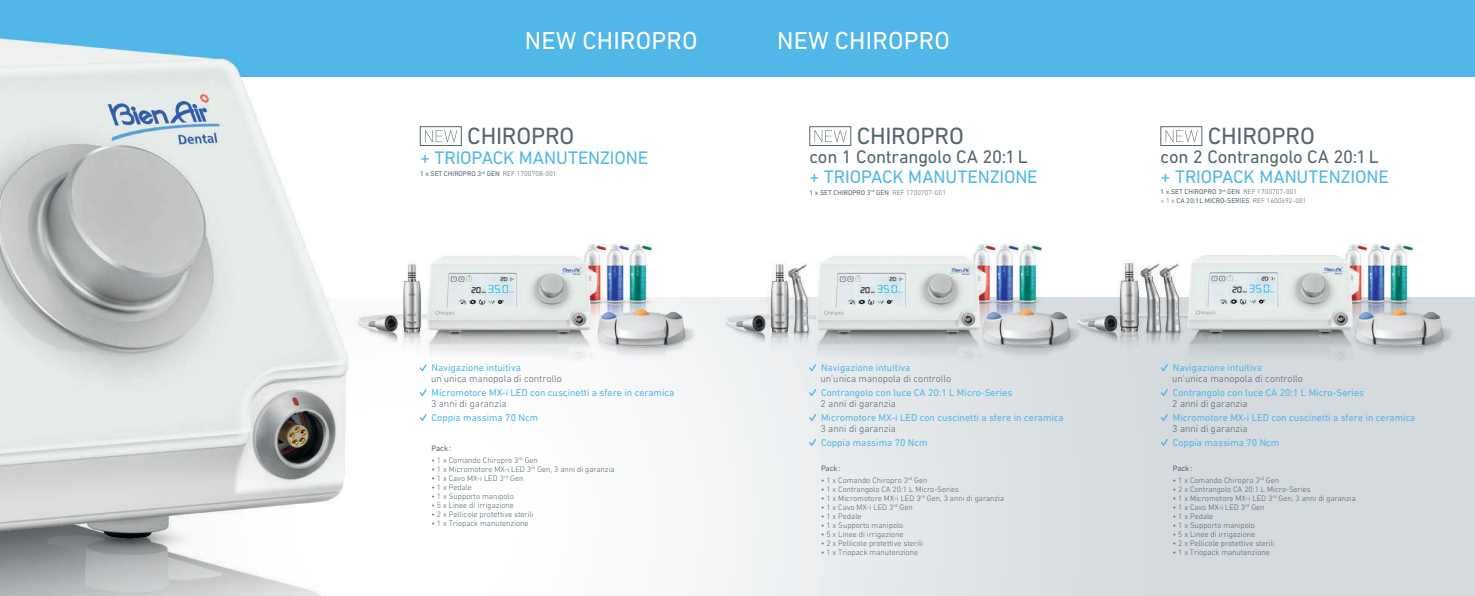
<style>
.page{position:relative;width:1475px;height:596px;background:#fff}
.page>*{position:absolute;margin:0;border:0;box-sizing:border-box;transform-origin:0 0}
.t1{font:25px "DIN Next W1 G";letter-spacing:.01em;color:#fff}
.t2{font:23.9px "DIN Next W1 G";letter-spacing:-.01em;color:#53656e}
.t3{font:18.5px "DIN Next W1 G";letter-spacing:-.01em;color:#50b7e8}
.t4{font:18.5px "DIN Next W1 G";letter-spacing:-.01em;color:#53656e}
.t5{font:10px "DIN Next W1 G";color:#50b7e8}
.t6{font:300 10px "DIN Next W1 G";color:#53656e}
.t7{font:300 8px "DIN Next W1 G";color:#53656e}
.t8{font:8px "DIN Next W1 G";color:#53656e}
.t9{font:7px/9px "DIN Next W1 G";color:#53656e}
.s1{font-weight:300}
</style>
<div class="page">
<img style="left:612px;top:298px;width:862px;height:297px">
<div style="left:0;top:0;width:1474px;height:77px;background:#50b7e8"></div>
<div style="left:809px;top:126px;width:41px;height:20px;border:1px solid #53656e"></div>
<svg style="left:814px;top:130px;width:32px;height:12px"></svg>
<svg style="left:809px;top:389px;width:7px;height:7px"></svg>
<svg style="left:809px;top:413px;width:7px;height:7px"></svg>
<svg style="left:809px;top:438px;width:7px;height:7px"></svg>
<img style="left:1001px;top:244px;width:43px;height:82px">
<svg style="left:1019px;top:245px;width:7px;height:10px"></svg>
<img style="left:1001px;top:327px;width:73px;height:35px">
<img style="left:1001px;top:308px;width:22px;height:11px">
<img style="left:719px;top:244px;width:282px;height:132px">
<img style="left:612px;top:244px;width:43px;height:82px">
<svg style="left:630px;top:245px;width:7px;height:10px"></svg>
<img style="left:612px;top:327px;width:85px;height:35px">
<img style="left:612px;top:308px;width:27px;height:11px">
<img style="left:548px;top:244px;width:64px;height:118px">
<div style="left:1160px;top:126px;width:41px;height:20px;border:1px solid #53656e"></div>
<svg style="left:1165px;top:130px;width:32px;height:12px"></svg>
<svg style="left:1160px;top:389px;width:7px;height:7px"></svg>
<svg style="left:1160px;top:413px;width:7px;height:7px"></svg>
<svg style="left:1160px;top:438px;width:7px;height:7px"></svg>
<img style="left:1373px;top:244px;width:43px;height:82px">
<svg style="left:1391px;top:245px;width:7px;height:10px"></svg>
<img style="left:1074px;top:244px;width:299px;height:132px">
<img style="left:1354px;top:327px;width:101px;height:35px">
<img style="left:1356px;top:308px;width:40px;height:15px">
<img style="left:0;top:38px;width:548px;height:557px">
<svg style="left:419px;top:364px;width:7px;height:7px"></svg>
<svg style="left:419px;top:389px;width:7px;height:7px"></svg>
<svg style="left:419px;top:413px;width:7px;height:7px"></svg>
<h1 class="t1" style="left:525px;top:26px;width:174px">NEW CHIROPRO</h1>
<h1 class="t1" style="left:777px;top:26px;width:174px">NEW CHIROPRO</h1>
<h2 class="t2" style="left:467px;top:122px;width:108px">CHIROPRO</h2>
<h3 class="t3" style="left:420px;top:147px;width:230px">+ TRIOPACK MANUTENZIONE</h3>
<p class="t9" style="left:420px;top:169px;width:138px">1 x SET CHIROPRO 3<sup>rd</sup> GEN <span class="s1">REF 1700708-001</span></p>
<p class="t5" style="left:431px;top:362px;width:91px">Navigazione intuitiva</p>
<p class="t6" style="left:431px;top:373px;width:132px">un’unica manopola di controllo</p>
<p class="t5" style="left:431px;top:386px;width:244px">Micromotore MX-i LED con cuscinetti a sfere in ceramica</p>
<p class="t6" style="left:431px;top:398px;width:77px">3 anni di garanzia</p>
<p class="t5" style="left:431px;top:411px;width:108px">Coppia massima 70 Ncm</p>
<p class="t8" style="left:431px;top:443px;width:21px">Pack:</p>
<p class="t7" style="left:431px;top:455px;width:108px">• 1 x Comando Chiropro 3<sup>rd</sup> Gen</p>
<p class="t7" style="left:431px;top:464px;width:185px">• 1 x Micromotore MX-i LED 3<sup>rd</sup> Gen, 3 anni di garanzia</p>
<p class="t7" style="left:431px;top:473px;width:93px">• 1 x Cavo MX-i LED 3<sup>rd</sup> Gen</p>
<p class="t7" style="left:431px;top:482px;width:42px">• 1 x Pedale</p>
<p class="t7" style="left:431px;top:491px;width:84px">• 1 x Supporto manipolo</p>
<p class="t7" style="left:431px;top:500px;width:84px">• 5 x Linee di irrigazione</p>
<p class="t7" style="left:431px;top:509px;width:103px">• 2 x Pellicole protettive sterili</p>
<p class="t7" style="left:431px;top:518px;width:98px">• 1 x Triopack manutenzione</p>
<h2 class="t2" style="left:856px;top:122px;width:108px">CHIROPRO</h2>
<h3 class="t4" style="left:809px;top:145px;width:220px">con 1 Contrangolo CA 20:1L</h3>
<h3 class="t3" style="left:809px;top:165px;width:230px">+ TRIOPACK MANUTENZIONE</h3>
<p class="t9" style="left:809px;top:187px;width:138px">1 x SET CHIROPRO 3<sup>rd</sup> GEN <span class="s1">REF 1700707-001</span></p>
<p class="t5" style="left:821px;top:362px;width:91px">Navigazione intuitiva</p>
<p class="t6" style="left:820px;top:373px;width:132px">un’unica manopola di controllo</p>
<p class="t5" style="left:821px;top:386px;width:193px">Contrangolo con luce CA 20:1 L Micro-Series</p>
<p class="t6" style="left:820px;top:398px;width:77px">2 anni di garanzia</p>
<p class="t5" style="left:821px;top:411px;width:244px">Micromotore MX-i LED con cuscinetti a sfere in ceramica</p>
<p class="t6" style="left:820px;top:422px;width:77px">3 anni di garanzia</p>
<p class="t5" style="left:821px;top:436px;width:108px">Coppia massima 70 Ncm</p>
<p class="t8" style="left:820px;top:463px;width:21px">Pack:</p>
<p class="t7" style="left:820px;top:475px;width:108px">• 1 x Comando Chiropro 3<sup>rd</sup> Gen</p>
<p class="t7" style="left:820px;top:484px;width:139px">• 1 x Contrangolo CA 20:1 L Micro-Series</p>
<p class="t7" style="left:820px;top:493px;width:185px">• 1 x Micromotore MX-i LED 3<sup>rd</sup> Gen, 3 anni di garanzia</p>
<p class="t7" style="left:820px;top:502px;width:93px">• 1 x Cavo MX-i LED 3<sup>rd</sup> Gen</p>
<p class="t7" style="left:820px;top:511px;width:42px">• 1 x Pedale</p>
<p class="t7" style="left:820px;top:520px;width:84px">• 1 x Supporto manipolo</p>
<p class="t7" style="left:820px;top:529px;width:84px">• 5 x Linee di irrigazione</p>
<p class="t7" style="left:820px;top:538px;width:103px">• 2 x Pellicole protettive sterili</p>
<p class="t7" style="left:820px;top:547px;width:98px">• 1 x Triopack manutenzione</p>
<h2 class="t2" style="left:1207px;top:122px;width:108px">CHIROPRO</h2>
<h3 class="t4" style="left:1160px;top:145px;width:220px">con 2 Contrangolo CA 20:1L</h3>
<h3 class="t3" style="left:1160px;top:165px;width:230px">+ TRIOPACK MANUTENZIONE</h3>
<p class="t9" style="left:1160px;top:187px;width:147px">1 x SET CHIROPRO 3<sup>rd</sup> GEN <span class="s1">REF 1700707-001<br>+ 1 x</span> CA 20:1L MICRO-SERIES <span class="s1">REF 1600692-001</span></p>
<p class="t5" style="left:1172px;top:362px;width:91px">Navigazione intuitiva</p>
<p class="t6" style="left:1171px;top:373px;width:132px">un’unica manopola di controllo</p>
<p class="t5" style="left:1172px;top:386px;width:193px">Contrangolo con luce CA 20:1 L Micro-Series</p>
<p class="t6" style="left:1171px;top:398px;width:77px">2 anni di garanzia</p>
<p class="t5" style="left:1172px;top:411px;width:244px">Micromotore MX-i LED con cuscinetti a sfere in ceramica</p>
<p class="t6" style="left:1171px;top:422px;width:77px">3 anni di garanzia</p>
<p class="t5" style="left:1172px;top:436px;width:108px">Coppia massima 70 Ncm</p>
<p class="t8" style="left:1172px;top:463px;width:21px">Pack:</p>
<p class="t7" style="left:1172px;top:475px;width:108px">• 1 x Comando Chiropro 3<sup>rd</sup> Gen</p>
<p class="t7" style="left:1172px;top:484px;width:139px">• 2 x Contrangolo CA 20:1 L Micro-Series</p>
<p class="t7" style="left:1172px;top:493px;width:185px">• 1 x Micromotore MX-i LED 3<sup>rd</sup> Gen, 3 anni di garanzia</p>
<p class="t7" style="left:1172px;top:502px;width:93px">• 1 x Cavo MX-i LED 3<sup>rd</sup> Gen</p>
<p class="t7" style="left:1172px;top:511px;width:42px">• 1 x Pedale</p>
<p class="t7" style="left:1172px;top:520px;width:84px">• 1 x Supporto manipolo</p>
<p class="t7" style="left:1172px;top:529px;width:84px">• 5 x Linee di irrigazione</p>
<p class="t7" style="left:1172px;top:538px;width:103px">• 2 x Pellicole protettive sterili</p>
<p class="t7" style="left:1172px;top:547px;width:98px">• 1 x Triopack manutenzione</p>
</div>
